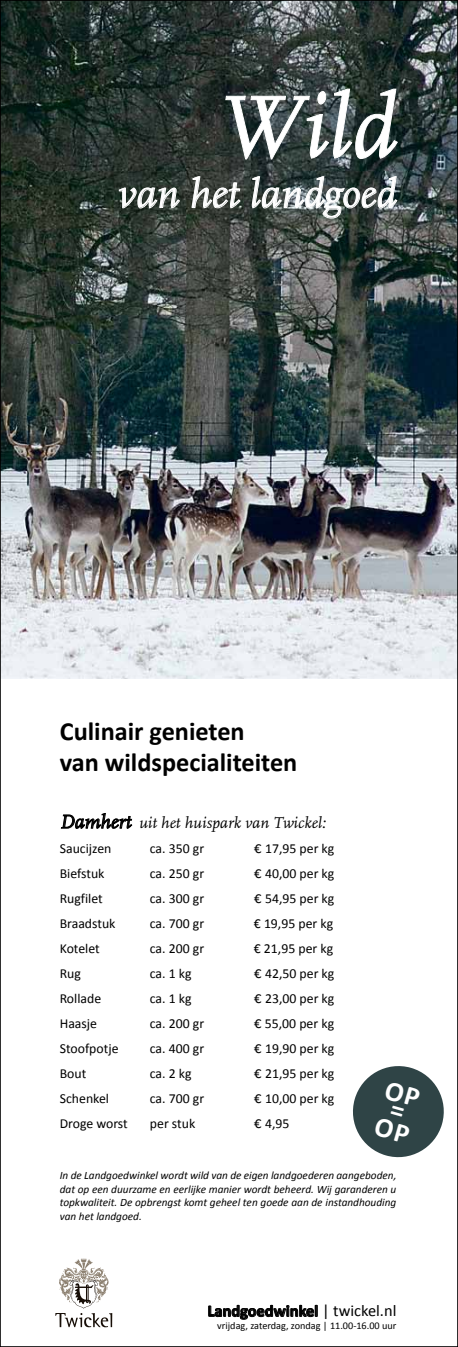
<style>
.page{position:relative;width:458px;height:1347px;background:#fff}
.page>*{position:absolute;margin:0;border:0;box-sizing:border-box;transform-origin:0 0}
.t1{font:italic 92.62px "FF Scala";color:#fff}
.t2{font:italic 41.75px "FF Scala";color:#fff}
.t3{font:700 26.25px/31.5px "Calibri";color:#000}
.t4{font:700 16.38px "Calibri";color:#000}
.t5{font:italic 16.25px "FF Scala";color:#000}
.t6{font:13.75px "Calibri";color:#000}
.t7{font:italic 11.25px/13.5px "Calibri";color:#000;text-align:justify}
.t8{font:10.25px "Calibri";color:#000}
.s1{font-size:20px}
.s2{font-weight:400}
</style>
<div class="page">
<img style="left:2px;top:2px;width:453px;height:677px">
<svg style="left:225px;top:89px;width:172px;height:71px;background:#455150"></svg>
<svg style="left:118px;top:187px;width:62px;height:22px"></svg>
<svg style="left:191px;top:176px;width:49px;height:32px;background:#636762"></svg>
<svg style="left:251px;top:176px;width:146px;height:43px;background:#5e6867"></svg>
<svg style="left:61px;top:813px;width:71px;height:16px"></svg>
<svg style="left:55px;top:1258px;width:57px;height:69px"></svg>
<svg style="left:208px;top:1305px;width:109px;height:14px"></svg>
<svg style="left:353px;top:1066px;width:91px;height:92px"></svg>
<h1 class="t1" style="left:215px;top:79px;width:183px">Wild</h1>
<h2 class="t2" style="left:118px;top:172px;width:279px">van het landgoed</h2>
<h3 class="t3" style="left:60px;top:715px;width:239px">Culinair genieten<br>van wildspecialiteiten</h3>
<p class="t5" style="left:60px;top:814px;width:267px"><span class="s1">Damhert</span> uit het huispark van Twickel:</p>
<p class="t6" style="left:60px;top:840px;width:53px">Saucijzen</p>
<p class="t6" style="left:150px;top:840px;width:56px">ca. 350 gr</p>
<p class="t6" style="left:253px;top:840px;width:82px">€ 17,95 per kg</p>
<p class="t6" style="left:60px;top:865px;width:46px">Biefstuk</p>
<p class="t6" style="left:150px;top:865px;width:56px">ca. 250 gr</p>
<p class="t6" style="left:253px;top:865px;width:82px">€ 40,00 per kg</p>
<p class="t6" style="left:60px;top:890px;width:45px">Rugfilet</p>
<p class="t6" style="left:150px;top:890px;width:56px">ca. 300 gr</p>
<p class="t6" style="left:253px;top:890px;width:82px">€ 54,95 per kg</p>
<p class="t6" style="left:60px;top:915px;width:57px">Braadstuk</p>
<p class="t6" style="left:150px;top:915px;width:56px">ca. 700 gr</p>
<p class="t6" style="left:253px;top:915px;width:81px">€ 19,95 per kg</p>
<p class="t6" style="left:60px;top:940px;width:41px">Kotelet</p>
<p class="t6" style="left:150px;top:940px;width:56px">ca. 200 gr</p>
<p class="t6" style="left:253px;top:940px;width:81px">€ 21,95 per kg</p>
<p class="t6" style="left:60px;top:965px;width:23px">Rug</p>
<p class="t6" style="left:150px;top:965px;width:43px">ca. 1 kg</p>
<p class="t6" style="left:253px;top:965px;width:82px">€ 42,50 per kg</p>
<p class="t6" style="left:60px;top:990px;width:43px">Rollade</p>
<p class="t6" style="left:150px;top:990px;width:43px">ca. 1 kg</p>
<p class="t6" style="left:253px;top:990px;width:82px">€ 23,00 per kg</p>
<p class="t6" style="left:60px;top:1015px;width:39px">Haasje</p>
<p class="t6" style="left:150px;top:1015px;width:56px">ca. 200 gr</p>
<p class="t6" style="left:253px;top:1015px;width:82px">€ 55,00 per kg</p>
<p class="t6" style="left:60px;top:1040px;width:60px">Stoofpotje</p>
<p class="t6" style="left:150px;top:1040px;width:56px">ca. 400 gr</p>
<p class="t6" style="left:253px;top:1040px;width:82px">€ 19,90 per kg</p>
<p class="t6" style="left:60px;top:1065px;width:28px">Bout</p>
<p class="t6" style="left:150px;top:1065px;width:43px">ca. 2 kg</p>
<p class="t6" style="left:253px;top:1065px;width:82px">€ 21,95 per kg</p>
<p class="t6" style="left:60px;top:1090px;width:51px">Schenkel</p>
<p class="t6" style="left:150px;top:1090px;width:56px">ca. 700 gr</p>
<p class="t6" style="left:253px;top:1090px;width:82px">€ 10,00 per kg</p>
<p class="t6" style="left:60px;top:1115px;width:69px">Droge worst</p>
<p class="t6" style="left:150px;top:1115px;width:47px">per stuk</p>
<p class="t6" style="left:253px;top:1115px;width:37px">€ 4,95</p>
<p class="t7" style="left:60px;top:1168px;width:338px">In de Landgoedwinkel wordt wild van de eigen landgoederen aangeboden, dat op een duurzame en eerlijke manier wordt beheerd. Wij garanderen u topkwaliteit. De opbrengst komt geheel ten goede aan de instandhouding van het landgoed.</p>
<p class="t4" style="left:207px;top:1300px;width:190px">Landgoedwinkel <span class="s2">| twickel.nl</span></p>
<p class="t8" style="left:217px;top:1318px;width:180px">vrijdag, zaterdag, zondag | 11.00-16.00 uur</p>
</div>
